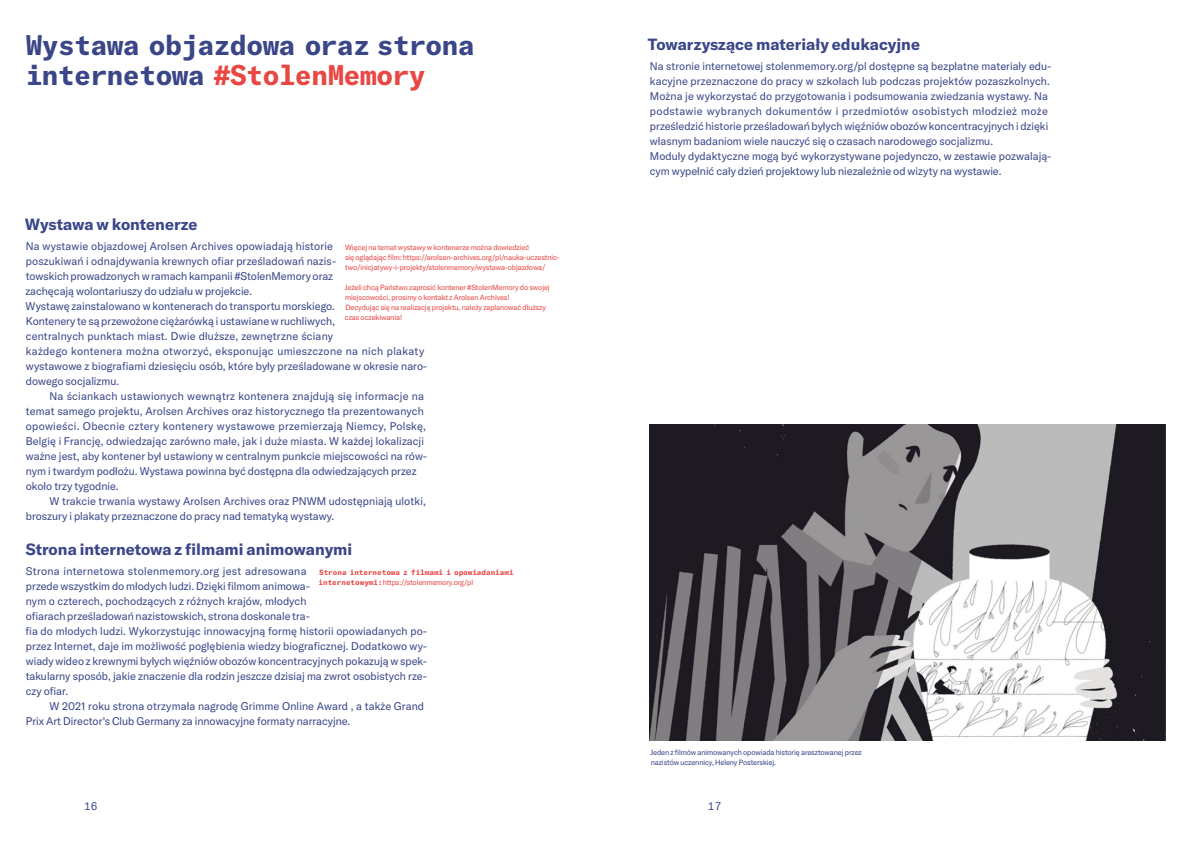
<style>
.page{position:relative;width:1191px;height:842px;background:#fff}
.page>*{position:absolute;margin:0;border:0;box-sizing:border-box;transform-origin:0 0}
.t1{font:700 28px/30px "GT America Mono";letter-spacing:-.04em;color:#3a4688}
.t2{font:700 16px "GT America";letter-spacing:.005em;color:#3a4688}
.t3{font:11px/15px "GT America";letter-spacing:.005em;color:#3a4688}
.t4{font:11px "GT America Mono";color:#3a4688}
.t5{font:7.5px/10px "GT America";letter-spacing:-.01em;color:#e84743}
.t6{font:7.5px/10px "GT America";letter-spacing:-.01em;color:#3a4688}
.t7{font:700 7.5px "GT America Mono";letter-spacing:-.01em;color:#e84743}
.s1{color:#e84743}
.s2{font-family:"GT America Mono";font-weight:700}
</style>
<div class="page">
<img style="left:650px;top:425px;width:515px;height:315px">
<h1 class="t1" style="left:25px;top:30px;width:451px">Wystawa objazdowa oraz strona internetowa <span class="s1">#StolenMemory</span></h1>
<h2 class="t2" style="left:25px;top:214px;width:174px">Wystawa w kontenerze</h2>
<p class="t3" style="left:26px;top:239px;width:403px">Na wystawie objazdowej Arolsen Archives opowiadają historie<br>poszukiwań i odnajdywania krewnych ofiar prześladowań nazis-<br>towskich prowadzonych w ramach kampanii #StolenMemory oraz<br>zachęcają wolontariuszy do udziału w projekcie.<br>Wystawę zainstalowano w kontenerach do transportu morskiego.<br>Kontenery te są przewożone ciężarówką i ustawiane w ruchliwych,<br>centralnych punktach miast. Dwie dłuższe, zewnętrzne ściany<br>każdego kontenera można otworzyć, eksponując umieszczone na nich plakaty wystawowe z biografiami dziesięciu osób, które były prześladowane w okresie naro&shy;dowego socjalizmu.</p>
<p class="t3" style="left:26px;top:389px;width:403px;text-indent:24px">Na ściankach ustawionych wewnątrz kontenera znajdują się informacje na temat samego projektu, Arolsen Archives oraz historycznego tła prezentowanych opowieści. Obecnie cztery kontenery wystawowe przemierzają Niemcy, Polskę, Belgię i Francję, odwiedzając zarówno małe, jak i duże miasta. W każdej lokalizacji ważne jest, aby kontener był ustawiony w centralnym punkcie miejscowości na rów&shy;nym i twardym podłożu. Wystawa powinna być dostępna dla odwiedzających przez około trzy tygodnie.</p>
<p class="t3" style="left:26px;top:494px;width:401px;text-indent:24px">W trakcie trwania wystawy Arolsen Archives oraz PNWM udostępniają ulotki, broszury i plakaty przeznaczone do pracy nad tematyką wystawy.</p>
<h2 class="t2" style="left:26px;top:539px;width:328px">Strona internetowa z filmami animowanymi</h2>
<p class="t3" style="left:26px;top:564px;width:403px">Strona internetowa stolenmemory.org jest adresowana<br>przede wszystkim do młodych ludzi. Dzięki filmom animowa-<br>nym o czterech, pochodzących z różnych krajów, młodych<br>ofiarach prześladowań nazistowskich, strona doskonale tra-<br>fia do młodych ludzi. Wykorzystując innowacyjną formę historii opowiadanych po&shy;przez Internet, daje im możliwość pogłębienia wiedzy biograficznej. Dodatkowo wy&shy;wiady wideo z krewnymi byłych więźniów obozów koncentracyjnych pokazują w spek&shy;takularny sposób, jakie znaczenie dla rodzin jeszcze dzisiaj ma zwrot osobistych rze&shy;czy ofiar.</p>
<p class="t3" style="left:26px;top:699px;width:400px;text-indent:24px">W 2021 roku strona otrzymała nagrodę Grimme Online Award , a także Grand<br>Prix Art Director's Club Germany za innowacyjne formaty narracyjne.</p>
<p class="t5" style="left:345px;top:242px;width:216px">Więcej na temat wystawy w kontenerze można dowiedzieć<br>się oglądając film: https://arolsen-archives.org/pl/nauka-uczestnic&shy;two/inicjatywy-i-projekty/stolenmemory/wystawa-objazdowa/</p>
<p class="t5" style="left:345px;top:282px;width:206px">Jeżeli chcą Państwo zaprosić kontener #StolenMemory do swojej miejscowości, prosimy o kontakt z Arolsen Archives!<br>Decydując się na realizację projektu, należy zaplanować dłuższy czas oczekiwania!</p>
<p class="t7" style="left:319px;top:568px;width:196px">Strona internetowa z filmami i opowiadaniami</p>
<p class="t5" style="left:318px;top:577px;width:156px"><span class="s2">internetowymi:</span>https://stolenmemory.org/pl</p>
<h2 class="t2" style="left:648px;top:34px;width:273px">Towarzyszące materiały edukacyjne</h2>
<p class="t3" style="left:650px;top:59px;width:403px">Na stronie internetowej stolenmemory.org/pl dostępne są bezpłatne materiały edu&shy;kacyjne przeznaczone do pracy w szkołach lub podczas projektów pozaszkolnych.<br>Można je wykorzystać do przygotowania i podsumowania zwiedzania wystawy. Na podstawie wybranych dokumentów i przedmiotów osobistych młodzież może prześledzić historie prześladowań byłych więźniów obozów koncentracyjnych i dzięki własnym badaniom wiele nauczyć się o czasach narodowego socjalizmu.<br>Moduły dydaktyczne mogą być wykorzystywane pojedynczo, w zestawie pozwalają&shy;cym wypełnić cały dzień projektowy lub niezależnie od wizyty na wystawie.</p>
<p class="t6" style="left:650px;top:747px;width:213px">Jeden z filmów animowanych opowiada historię aresztowanej przez nazistów uczennicy, Heleny Posterskiej.</p>
<p class="t4" style="left:84px;top:800px;width:15px">16</p>
<p class="t4" style="left:708px;top:800px;width:15px">17</p>
</div>
